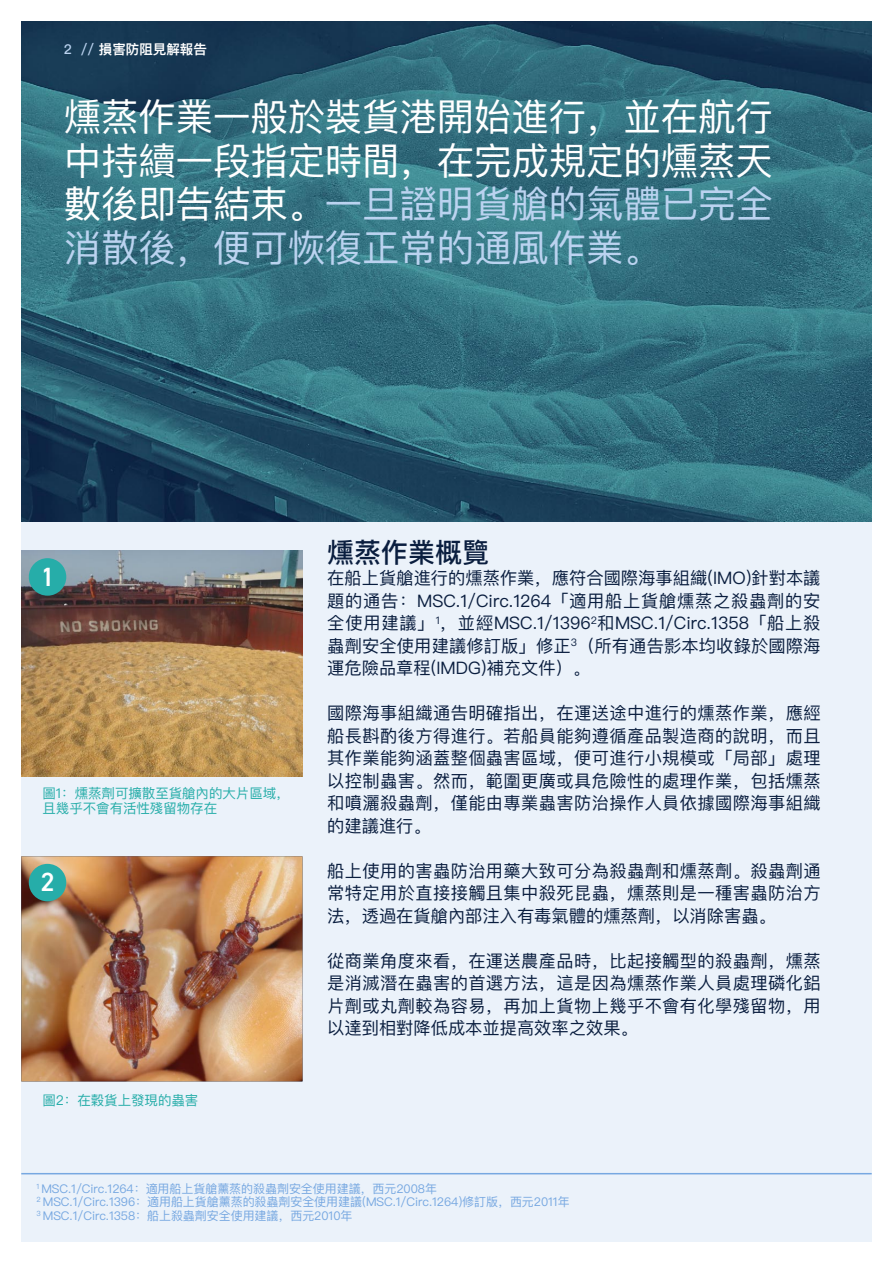
<style>
.page{position:relative;width:893px;height:1263px;background:#fff}
.page>*{position:absolute;margin:0;border:0;box-sizing:border-box;transform-origin:0 0}
.t1{font:37.5px/43.5px "Ping Fang SC";letter-spacing:-.005em;color:#fff;text-align:justify}
.t2{font:500 27px "Ping Fang SC";color:#0a1e3f}
.t3{font:600 26.4px "DIN2014";color:#fff}
.t4{font:17.25px/22.5px "Ping Fang SC";letter-spacing:.02em;color:#0a1e3f;text-align:justify}
.t5{font:13.5px/15px "Ping Fang SC";letter-spacing:-.005em;color:#26ada9}
.t6{font:600 13.5px "Ping Fang SC";color:#fff}
.t7{font:12px "Ping Fang SC";letter-spacing:-.005em;color:#77a8e1}
.s1{font-weight:500;color:#bbd3f0}
.s2{color:#bbd3f0}
</style>
<div class="page">
<div style="left:21px;top:21px;width:851px;height:1221px;background:#ebf2fa"></div>
<img style="left:21px;top:21px;width:851px;height:500px">
<img style="left:21px;top:551px;width:281px;height:225px">
<div style="left:29px;top:558px;width:37px;height:38px;background:#26ada9;border-radius:50%"></div>
<img style="left:21px;top:856px;width:281px;height:225px">
<div style="left:29px;top:864px;width:37px;height:37px;background:#26ada9;border-radius:50%"></div>
<hr style="left:21px;top:1173px;width:851px;height:1px;background:#77a8e1">
<p class="t6" style="left:64px;top:44px;width:145px"><span class="s1">2 //</span> 損害防阻見解報告</p>
<p class="t1" style="left:64px;top:99px;width:711px">燻蒸作業一般於裝貨港開始進行，並在航行中持續一段指定時間，在完成規定的燻蒸天數後即告結束。<span class="s2">一旦證明貨艙的氣體已完全消散後，便可恢復正常的通風作業。</span></p>
<p class="t3" style="left:41px;top:561px;width:15px">1</p>
<p class="t5" style="left:43px;top:787px;width:249px">圖1：燻蒸劑可擴散至貨艙內的大片區域，且幾乎不會有活性殘留物存在</p>
<p class="t3" style="left:41px;top:867px;width:15px">2</p>
<p class="t5" style="left:43px;top:1094px;width:157px">圖2：在穀貨上發現的蟲害</p>
<p class="t2" style="left:327px;top:541px;width:163px">燻蒸作業概覽</p>
<p class="t4" style="left:327px;top:569px;width:495px">在船上貨艙進行的燻蒸作業，應符合國際海事組織(IMO)針對本議題的通告：MSC.1/Circ.1264「適用船上貨艙燻蒸之殺蟲劑的安全使用建議」<sup>1</sup>，並經MSC.1/1396<sup>2</sup>和MSC.1/Circ.1358「船上殺蟲劑安全使用建議修訂版」修正<sup>3</sup>（所有通告影本均收錄於國際海運危險品章程(IMDG)補充文件）。</p>
<p class="t4" style="left:327px;top:704px;width:495px">國際海事組織通告明確指出，在運送途中進行的燻蒸作業，應經船長斟酌後方得進行。若船員能夠遵循產品製造商的說明，而且其作業能夠涵蓋整個蟲害區域，便可進行小規模或「局部」處理以控制蟲害。然而，範圍更廣或具危險性的處理作業，包括燻蒸和噴灑殺蟲劑，僅能由專業蟲害防治操作人員依據國際海事組織的建議進行。</p>
<p class="t4" style="left:327px;top:861px;width:495px">船上使用的害蟲防治用藥大致可分為殺蟲劑和燻蒸劑。殺蟲劑通常特定用於直接接觸且集中殺死昆蟲，燻蒸則是一種害蟲防治方法，透過在貨艙內部注入有毒氣體的燻蒸劑，以消除害蟲。</p>
<p class="t4" style="left:327px;top:951px;width:495px">從商業角度來看，在運送農產品時，比起接觸型的殺蟲劑，燻蒸是消滅潛在蟲害的首選方法，這是因為燻蒸作業人員處理磷化鋁片劑或丸劑較為容易，再加上貨物上幾乎不會有化學殘留物，用以達到相對降低成本並提高效率之效果。</p>
<p class="t7" style="left:37px;top:1183px;width:402px"><sup>1</sup> MSC.1/Circ.1264：適用船上貨艙薰蒸的殺蟲劑安全使用建議，西元2008年</p>
<p class="t7" style="left:37px;top:1197px;width:535px"><sup>2</sup> MSC.1/Circ.1396：適用船上貨艙薰蒸的殺蟲劑安全使用建議(MSC.1/Circ.1264)修訂版，西元2011年</p>
<p class="t7" style="left:37px;top:1210px;width:317px"><sup>3</sup> MSC.1/Circ.1358：船上殺蟲劑安全使用建議，西元2010年</p>
</div>
